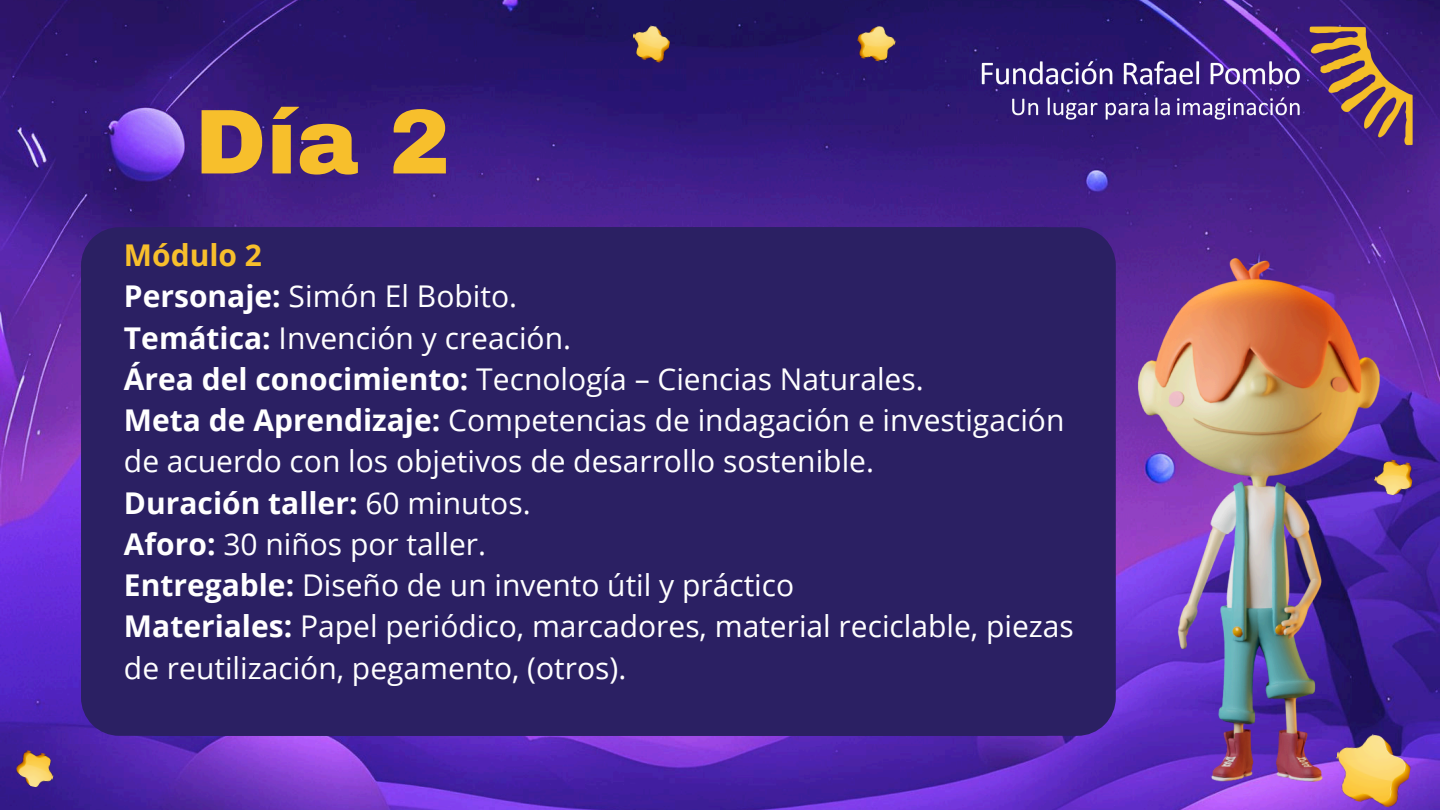
<style>
.page{position:relative;width:1440px;height:810px;background:#fff}
.page>*{position:absolute;margin:0;border:0;box-sizing:border-box;transform-origin:0 0}
.t1{font:900 92px "Archivo";color:#f7bf2c}
.t2{font:30px/41.2px "Open Sans";color:#fff}
.t3{font:700 30px "Open Sans";color:#fff}
.t4{font:700 30px "Open Sans";color:#f7bf2c}
.s1{font-weight:700}
.s2{font-weight:400}
</style>
<div class="page">
<img style="left:0;top:0;width:1440px;height:810px">
<img style="left:1034px;top:173px;width:406px;height:637px">
<img style="left:1329px;top:729px;width:86px;height:81px">
<img style="left:629px;top:23px;width:43px;height:41px">
<img style="left:854px;top:23px;width:44px;height:41px">
<img style="left:1372px;top:457px;width:44px;height:41px">
<img style="left:14px;top:749px;width:43px;height:41px">
<img style="left:980px;top:23px;width:436px;height:130px">
<div style="left:81px;top:227px;width:1035px;height:509px;background:#2b2063"></div>
<div style="left:121px;top:227px;width:960px;height:509px;background:#2b2063"></div>
<p class="t1" style="left:195px;top:93px;width:257px">Día 2</p>
<p class="t4" style="left:124px;top:234px;width:140px">Módulo 2</p>
<p class="t2" style="left:124px;top:275px;width:395px"><span class="s1">Personaje:</span> Simón El Bobito.</p>
<p class="t2" style="left:124px;top:316px;width:449px"><span class="s1">Temática:</span> Invención y creación.</p>
<p class="t2" style="left:124px;top:358px;width:801px"><span class="s1">Área del conocimiento:</span> Tecnología – Ciencias Naturales.</p>
<p class="t2" style="left:124px;top:399px;width:942px"><span class="s1">Meta de Aprendizaje:</span> Competencias de indagación e investigación de acuerdo con los objetivos de desarrollo sostenible.</p>
<p class="t3" style="left:124px;top:482px;width:408px">Duración taller: <span class="s2">60 minutos.</span></p>
<p class="t2" style="left:124px;top:523px;width:364px"><span class="s1">Aforo:</span> 30 niños por taller.</p>
<p class="t2" style="left:124px;top:564px;width:672px"><span class="s1">Entregable:</span> Diseño de un invento útil y práctico</p>
<p class="t2" style="left:124px;top:605px;width:951px"><span class="s1">Materiales:</span> Papel periódico, marcadores, material reciclable, piezas de reutilización, pegamento, (otros).</p>
</div>
